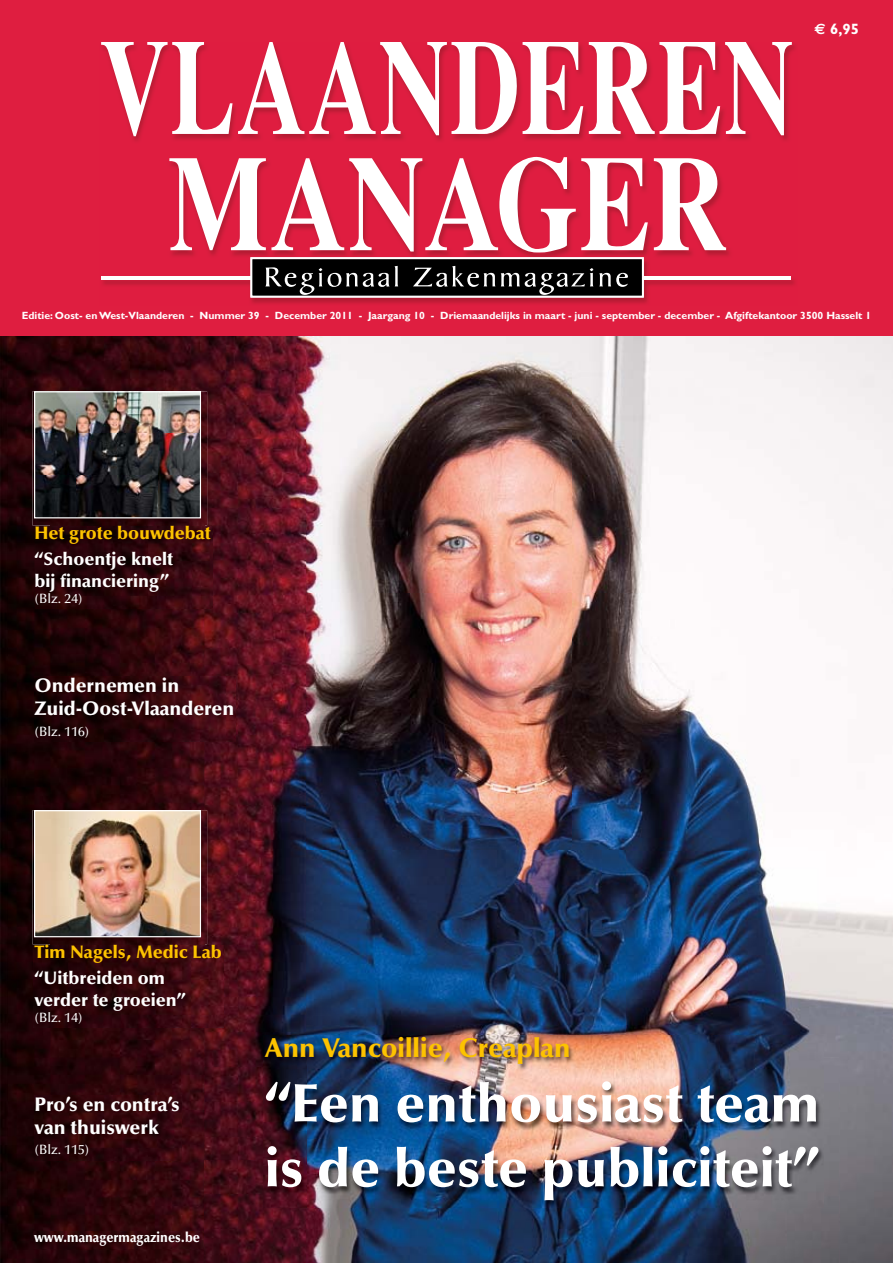
<style>
.page{position:relative;width:893px;height:1263px;background:#fff}
.page>*{position:absolute;margin:0;border:0;box-sizing:border-box;transform-origin:0 0}
.t1{font:900 54px/64.8px "Optima";color:#fff}
.t2{font:900 27px "Optima";color:#fdc300}
.t3{font:900 19.5px/23.4px "Optima";color:#fff}
.t4{font:900 18px/21.6px "Optima";color:#fff}
.t5{font:900 18px "Optima";color:#fdc300}
.t6{font:700 15px "Gill Sans";color:#fff}
.t7{font:900 14.25px "Optima";color:#fff;scale:.9 1}
.t8{font:500 13.5px "Optima";color:#fff}
.t9{font:700 10.5px "Gill Sans";color:#fff}
.s1{font-family:"Euro Sans"}
</style>
<div class="page">
<img style="left:306px;top:336px;width:533px;height:515px">
<img style="left:839px;top:336px;width:54px;height:927px">
<img style="left:306px;top:851px;width:320px;height:184px">
<img style="left:626px;top:851px;width:214px;height:206px">
<img style="left:787px;top:1057px;width:53px;height:206px">
<img style="left:306px;top:1207px;width:481px;height:56px">
<img style="left:0;top:336px;width:306px;height:103px">
<img style="left:0;top:439px;width:50px;height:824px">
<img style="left:204px;top:439px;width:102px;height:824px">
<img style="left:50px;top:525px;width:154px;height:1px">
<img style="left:50px;top:608px;width:154px;height:202px">
<img style="left:50px;top:944px;width:154px;height:1px">
<img style="left:50px;top:1027px;width:154px;height:236px">
<img style="left:263px;top:1035px;width:561px;height:172px">
<img style="left:33px;top:1232px;width:169px;height:16px">
<img style="left:35px;top:1096px;width:146px;height:64px">
<img style="left:35px;top:677px;width:201px;height:64px">
<img style="left:33px;top:810px;width:174px;height:134px">
<img style="left:36px;top:812px;width:163px;height:123px">
<div style="left:34px;top:810px;width:167px;height:127px;border:1px solid #fff"></div>
<img style="left:34px;top:945px;width:190px;height:82px">
<div style="left:0;top:0;width:893px;height:336px;background:#df1e40"></div>
<img style="left:101px;top:42px;width:694px;height:262px">
<svg style="left:169px;top:157px;width:479px;height:96px"></svg>
<svg style="left:654px;top:158px;width:72px;height:92px"></svg>
<svg style="left:101px;top:42px;width:482px;height:94px"></svg>
<svg style="left:589px;top:42px;width:203px;height:93px"></svg>
<hr style="left:102px;top:276px;width:689px;height:3px;background:#fff">
<div style="left:251px;top:258px;width:392px;height:39px;background:#000"></div>
<div style="left:250px;top:257px;width:394px;height:41px;border:2px solid #fff"></div>
<svg style="left:265px;top:267px;width:57px;height:28px"></svg>
<svg style="left:328px;top:266px;width:70px;height:21px"></svg>
<svg style="left:413px;top:266px;width:82px;height:21px"></svg>
<svg style="left:501px;top:268px;width:92px;height:27px"></svg>
<svg style="left:599px;top:273px;width:29px;height:14px"></svg>
<img style="left:33px;top:391px;width:174px;height:134px">
<img style="left:36px;top:393px;width:163px;height:123px">
<div style="left:34px;top:391px;width:167px;height:127px;border:1px solid #fff"></div>
<img style="left:35px;top:526px;width:178px;height:82px">
<h3 class="t6" style="left:815px;top:20px;width:46px"><span class="s1">€</span> 6,95</h3>
<p class="t9" style="left:22px;top:309px;width:851px">Editie: Oost- en West-Vlaanderen - Nummer 39 - December 2011 - Jaargang 10 - Driemaandelijks in maart - juni - september - december - Afgiftekantoor 3500 Hasselt 1</p>
<h3 class="t5" style="left:35px;top:523px;width:178px">Het grote bouwdebat</h3>
<h3 class="t4" style="left:35px;top:549px;width:140px">“Schoentje knelt bij financiering”</h3>
<p class="t8" style="left:35px;top:591px;width:49px">(Blz. 24)</p>
<h3 class="t3" style="left:35px;top:674px;width:201px">Ondernemen in<br>Zuid-Oost-Vlaanderen</h3>
<p class="t8" style="left:35px;top:723px;width:56px">(Blz. 116)</p>
<h3 class="t5" style="left:35px;top:942px;width:189px">Tim Nagels, Medic Lab</h3>
<h3 class="t4" style="left:35px;top:967px;width:153px">“Uitbreiden om verder te groeien”</h3>
<p class="t8" style="left:35px;top:1010px;width:49px">(Blz. 14)</p>
<h3 class="t3" style="left:35px;top:1092px;width:147px">Pro’s en contra’s van thuiswerk</h3>
<p class="t8" style="left:35px;top:1142px;width:56px">(Blz. 115)</p>
<h3 class="t7" style="left:34px;top:1228px;width:186px">www.managermagazines.be</h3>
<h2 class="t2" style="left:265px;top:1032px;width:307px">Ann Vancoillie, Creaplan</h2>
<h1 class="t1" style="left:265px;top:1071px;width:556px">“Een enthousiast team is de beste publiciteit”</h1>
</div>
